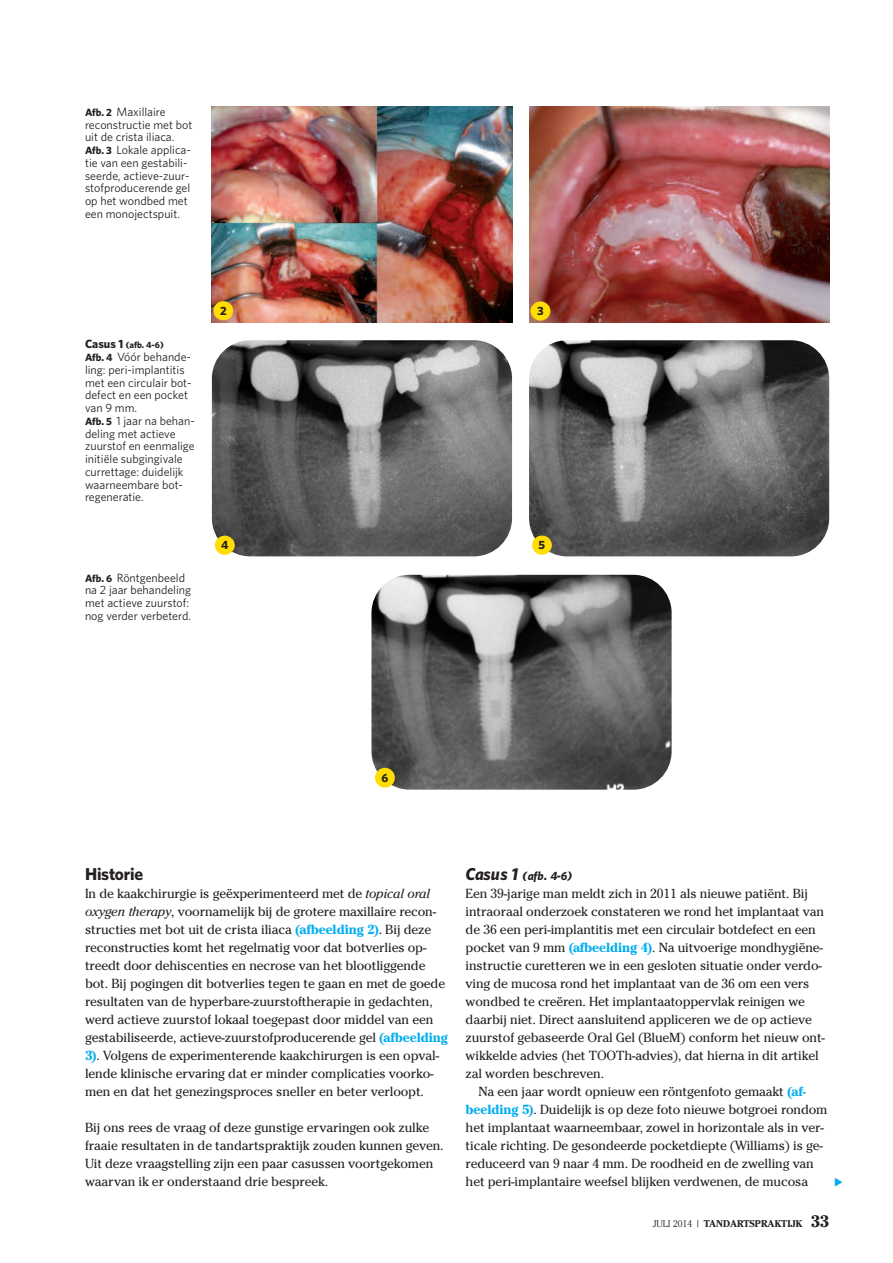
<style>
.page{position:relative;width:893px;height:1263px;background:#fff}
.page>*{position:absolute;margin:0;border:0;box-sizing:border-box;transform-origin:0 0}
.t1{font:700 17.25px "Whitney";letter-spacing:-.015em;color:#231f20}
.t2{font:13.2px/18px "Cheltenham Std";letter-spacing:-.01em;color:#231f20}
.t3{font:12px/12.8px "Whitney";color:#231f20}
.t4{font:italic 700 12px "Whitney";color:#231f20}
.t5{font:700 12px "Whitney";color:#231f20}
.t6{font:700 9.75px "Cheltenham Std";color:#231f20}
.t7{font:700 9px "Whitney";color:#231f20}
.s1{font-weight:700;font-size:10.5px}
.s2{font-size:12px}
.s3{font-style:italic}
.s4{font-weight:700;color:#00aeef}
.s5{font-size:17.25px}
.s6{font-weight:300}
.s7{font-size:16.5px}
</style>
<div class="page">
<img style="left:529px;top:106px;width:300px;height:216px">
<img style="left:212px;top:106px;width:300px;height:216px">
<img style="left:529px;top:340px;width:300px;height:216px;border-radius:38px">
<img style="left:212px;top:340px;width:300px;height:216px;border-radius:38px">
<img style="left:371px;top:575px;width:301px;height:215px;border-radius:38px">
<div style="left:213px;top:301px;width:20px;height:19px;background:#ffdd01;border-radius:50%"></div>
<div style="left:531px;top:301px;width:19px;height:20px;background:#ffdd01;border-radius:50%"></div>
<div style="left:215px;top:536px;width:20px;height:19px;background:#ffdd01;border-radius:50%"></div>
<div style="left:532px;top:536px;width:20px;height:19px;background:#ffdd01;border-radius:50%"></div>
<div style="left:375px;top:768px;width:20px;height:20px;background:#ffdd01;border-radius:50%"></div>
<p class="t3" style="left:85px;top:106px;width:109px"><span class="s1">Afb. 2</span> Maxillaire reconstructie met bot uit de crista iliaca.<br><span class="s1">Afb. 3</span> Lokale applica&shy;tie van een gestabili&shy;seerde, actieve-zuur&shy;stofproducerende gel op het wondbed met een monojectspuit.</p>
<p class="t7" style="left:85px;top:342px;width:80px"><span class="s2">Casus 1</span> (afb. 4-6)</p>
<p class="t3" style="left:85px;top:352px;width:111px"><span class="s1">Afb. 4</span> Vóór behande&shy;ling: peri-implantitis met een circulair bot&shy;defect en een pocket van 9 mm.<br><span class="s1">Afb. 5</span> 1 jaar na behan&shy;deling met actieve zuurstof en eenmalige initiële subgingivale currettage: duidelijk waarneembare bot&shy;regeneratie.</p>
<p class="t3" style="left:85px;top:572px;width:108px"><span class="s1">Afb. 6</span> Röntgenbeeld na 2 jaar behandeling met actieve zuurstof: nog verder verbeterd.</p>
<p class="t5" style="left:220px;top:307px;width:8px">2</p>
<p class="t5" style="left:537px;top:307px;width:8px">3</p>
<p class="t5" style="left:221px;top:541px;width:9px">4</p>
<p class="t5" style="left:539px;top:541px;width:8px">5</p>
<p class="t5" style="left:381px;top:773px;width:8px">6</p>
<h1 class="t1" style="left:85px;top:868px;width:60px">Historie</h1>
<p class="t2" style="left:85px;top:885px;width:364px">In de kaakchirurgie is geëxperimenteerd met de <span class="s3">topical oral oxygen therapy</span>, voornamelijk bij de grotere maxillaire recon&shy;structies met bot uit de crista iliaca <span class="s4">(afbeelding 2)</span>. Bij deze reconstructies komt het regelmatig voor dat botverlies op&shy;treedt door dehiscenties en necrose van het blootliggende bot. Bij pogingen dit botverlies tegen te gaan en met de goede resultaten van de hyperbare-zuurstoftherapie in gedachten, werd actieve zuurstof lokaal toegepast door middel van een gestabiliseerde, actieve-zuurstofproducerende gel <span class="s4">(afbeelding 3)</span>. Volgens de experimenterende kaakchirurgen is een opval&shy;lende klinische ervaring dat er minder complicaties voorko&shy;men en dat het genezingsproces sneller en beter verloopt.</p>
<p class="t2" style="left:85px;top:1119px;width:360px">Bij ons rees de vraag of deze gunstige ervaringen ook zulke fraaie resultaten in de tandartspraktijk zouden kunnen geven.<br>Uit deze vraagstelling zijn een paar casussen voortgekomen waarvan ik er onderstaand drie bespreek.</p>
<p class="t4" style="left:466px;top:872px;width:108px"><span class="s5">Casus 1</span> (afb. 4-6)</p>
<p class="t2" style="left:466px;top:885px;width:361px">Een 39-jarige man meldt zich in 2011 als nieuwe patiënt. Bij intraoraal onderzoek constateren we rond het implantaat van de 36 een peri-implantitis met een circulair botdefect en een pocket van 9 mm <span class="s4">(afbeelding 4)</span>. Na uitvoerige mondhygiëne&shy;instructie curetteren we in een gesloten situatie onder verdo&shy;ving de mucosa rond het implantaat van de 36 om een vers wondbed te creëren. Het implantaatoppervlak reinigen we daarbij niet. Direct aansluitend appliceren we de op actieve zuurstof gebaseerde Oral Gel (BlueM) conform het nieuw ont&shy;wikkelde advies (het TOOTh-advies), dat hierna in dit artikel zal worden beschreven.</p>
<p class="t2" style="left:466px;top:1083px;width:363px;text-indent:13px">Na een jaar wordt opnieuw een röntgenfoto gemaakt <span class="s4">(af&shy;beelding 5)</span>. Duidelijk is op deze foto nieuwe botgroei rondom het implantaat waarneembaar, zowel in horizontale als in ver&shy;ticale richting. De gesondeerde pocketdiepte (Williams) is ge&shy;reduceerd van 9 naar 4 mm. De roodheid en de zwelling van het peri-implantaire weefsel blijken verdwenen, de mucosa</p>
<p class="t6" style="left:653px;top:1220px;width:178px"><span class="s6">JULI 2014 |</span> TANDARTSPRAKTIJK <span class="s7">33</span></p>
</div>
